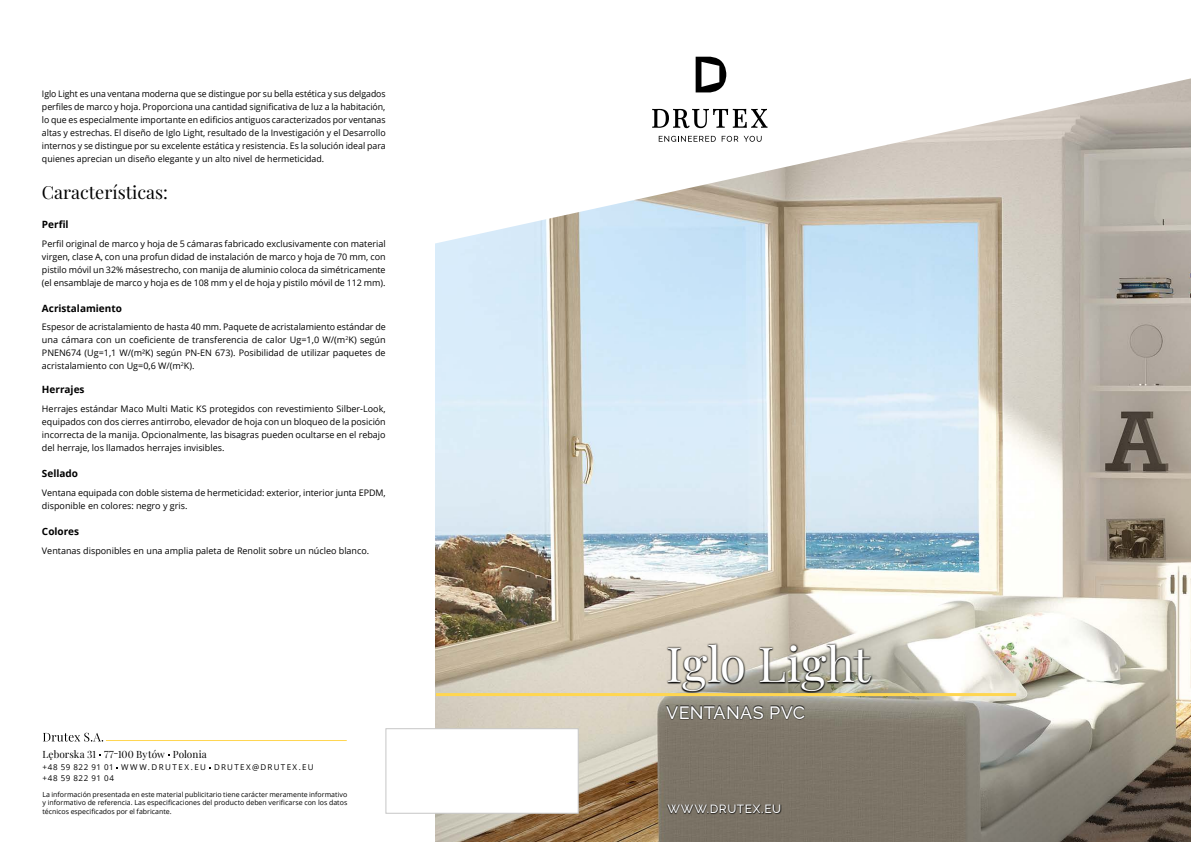
<style>
.page{position:relative;width:1191px;height:842px;background:#fff}
.page>*{position:absolute;margin:0;border:0;box-sizing:border-box;transform-origin:0 0}
.t1{font:48px "Playfair Display";color:#fff}
.t2{font:18px "Playfair Display";color:#000}
.t3{font:500 18px "Raleway";letter-spacing:.01em;color:#fff}
.t4{font:500 12px "Raleway";letter-spacing:.045em;color:#fff}
.t5{font:700 10px "Open Sans";color:#000}
.t6{font:10px "Playfair Display";letter-spacing:.005em;color:#000}
.t7{font:9px/13px "Open Sans";color:#000;text-align:justify}
.t8{font:8px/11px "Open Sans";letter-spacing:.155em;color:#000}
.t9{font:7px/8.4px "Open Sans";color:#000;text-align:justify}
</style>
<div class="page">
<img style="left:436px;top:248px;width:755px;height:594px">
<div style="left:665px;top:705px;width:140px;height:15px;background:#000;opacity:.76"></div>
<div style="left:666px;top:706px;width:139px;height:13px;background:#000;opacity:.24"></div>
<div style="left:666px;top:642px;width:207px;height:52px;background:#000;opacity:.76"></div>
<svg style="left:43px;top:733px;width:60px;height:8px"></svg>
<hr style="left:106px;top:740px;width:241px;height:1px;background:#ffd650">
<div style="left:666px;top:804px;width:116px;height:10px;background:#000;opacity:.74"></div>
<svg style="left:435px;top:56px;width:756px;height:192px"></svg>
<div style="left:386px;top:728px;width:192px;height:85px;background:#fff;border:1px solid #c6c6c6"></div>
<hr style="left:436px;top:693px;width:580px;height:3px;background:#ffd650">
<svg style="left:695px;top:57px;width:31px;height:35px"></svg>
<svg style="left:652px;top:109px;width:115px;height:19px"></svg>
<svg style="left:658px;top:136px;width:57px;height:6px"></svg>
<svg style="left:721px;top:136px;width:40px;height:6px"></svg>
<p class="t7" style="left:42px;top:87px;width:345px">Iglo Light es una ventana moderna que se distingue por su bella estética y sus delgados perfiles de marco y hoja. Proporciona una cantidad significativa de luz a la habitación, lo que es especialmente importante en edificios antiguos caracterizados por ventanas altas y estrechas. El diseño de Iglo Light, resultado de la Investigación y el Desarrollo internos y se distingue por su excelente estática y resistencia. Es la solución ideal para quienes aprecian un diseño elegante y un alto nivel de hermeticidad.</p>
<h2 class="t2" style="left:42px;top:178px;width:128px">Características:</h2>
<p class="t5" style="left:42px;top:217px;width:28px">Perfil</p>
<p class="t7" style="left:42px;top:237px;width:345px">Perfil original de marco y hoja de 5 cámaras fabricado exclusivamente con material virgen, clase A, con una profun didad de instalación de marco y hoja de 70 mm, con pistilo móvil un 32% másestrecho, con manija de aluminio coloca da simétricamente (el ensamblaje de marco y hoja es de 108 mm y el de hoja y pistilo móvil de 112 mm).</p>
<p class="t5" style="left:42px;top:301px;width:81px">Acristalamiento</p>
<p class="t7" style="left:42px;top:320px;width:345px">Espesor de acristalamiento de hasta 40 mm. Paquete de acristalamiento estándar de una cámara con un coeficiente de transferencia de calor Ug=1,0 W/(m<sup>2</sup>K) según PNEN674 (Ug=1,1 W/(m²K) según PN-EN 673). Posibilidad de utilizar paquetes de acristalamiento con Ug=0,6 W/(m<sup>2</sup>K).</p>
<p class="t5" style="left:42px;top:383px;width:44px">Herrajes</p>
<p class="t7" style="left:42px;top:402px;width:345px">Herrajes estándar Maco Multi Matic KS protegidos con revestimiento Silber-Look, equipados con dos cierres antirrobo, elevador de hoja con un bloqueo de la posición incorrecta de la manija. Opcionalmente, las bisagras pueden ocultarse en el rebajo del herraje, los llamados herrajes invisibles.</p>
<p class="t5" style="left:42px;top:466px;width:38px">Sellado</p>
<p class="t7" style="left:42px;top:486px;width:345px">Ventana equipada con doble sistema de hermeticidad: exterior, interior junta EPDM, disponible en colores: negro y gris.</p>
<p class="t5" style="left:42px;top:524px;width:39px">Colores</p>
<p class="t7" style="left:42px;top:544px;width:329px">Ventanas disponibles en una amplia paleta de Renolit sobre un núcleo blanco.</p>
<p class="t6" style="left:42px;top:746px;width:166px">Lęborska 31 77-100 Bytów Polonia</p>
<p class="t8" style="left:42px;top:762px;width:273px">+48 59 822 91 01 WWW.DRUTEX.EU DRUTEX@DRUTEX.EU +48 59 822 91 04</p>
<p class="t9" style="left:42px;top:790px;width:306px">La información presentada en este material publicitario tiene carácter meramente informativo y informativo de referencia. Las especificaciones del producto deben verificarse con los datos técnicos especificados por el fabricante.</p>
<h1 class="t1" style="left:666px;top:627px;width:206px">Iglo Light</h1>
<h2 class="t3" style="left:666px;top:698px;width:140px">VENTANAS PVC</h2>
<h3 class="t4" style="left:667px;top:799px;width:115px">WWW.DRUTEX.EU</h3>
</div>
